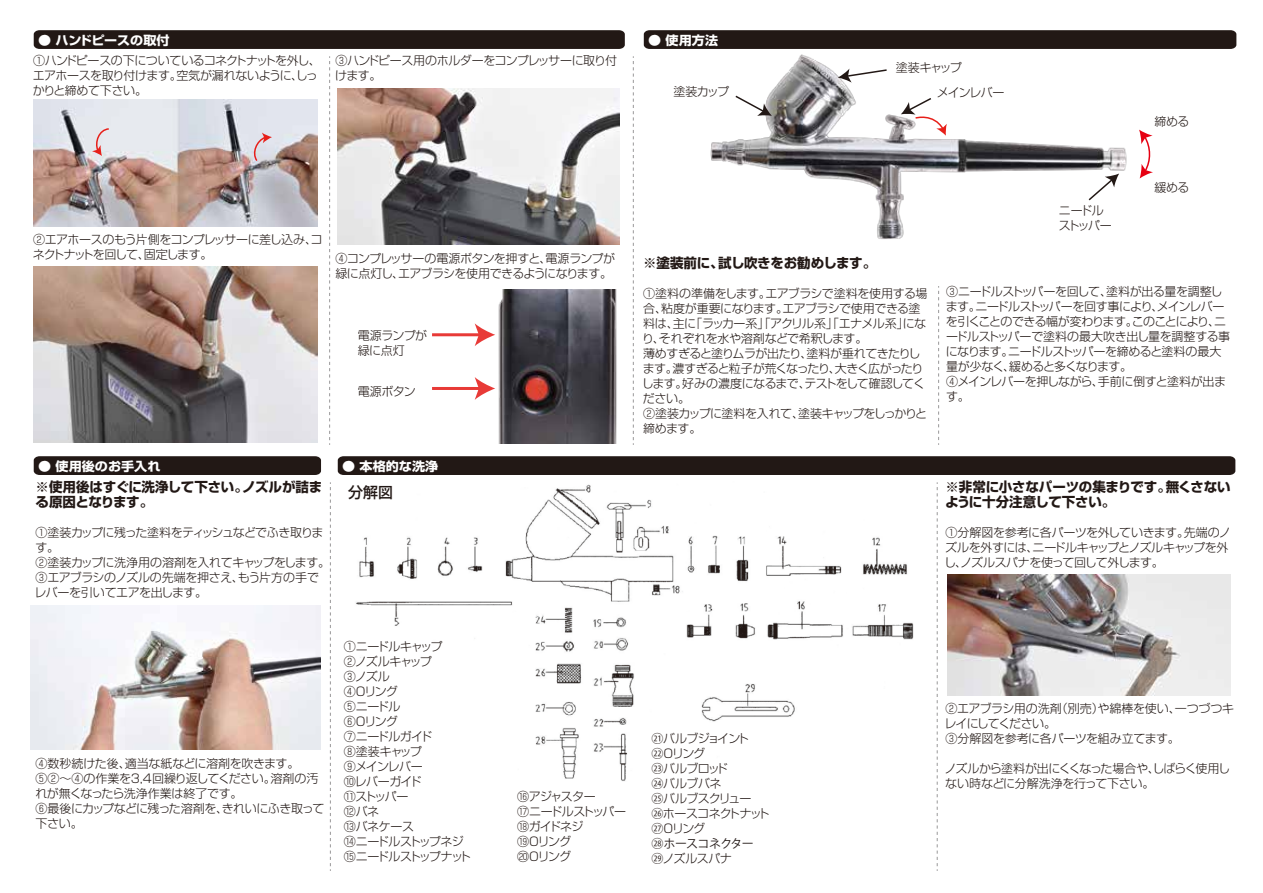
<style>
.page{position:relative;width:1263px;height:893px;background:#fff}
.page>*{position:absolute;margin:0;border:0;box-sizing:border-box;transform-origin:0 0}
.t1{font:500 15px "Shin Go Pro";color:#221815}
.t2{font:700 13.5px/15px "Shin Go Pro";letter-spacing:-.02em;color:#221815}
.t3{font:700 12.45px "Shin Go Pro";color:#fff;scale:1.06 1}
.t4{font:300 12px/15px "Shin Go Pro";letter-spacing:-.045em;color:#221815}
.t5{font:300 12px/15px "Shin Go Pro";letter-spacing:-.065em;color:#221815}
.t6{font:300 12px/15px "Shin Go Pro";letter-spacing:-.085em;color:#221815}
.t7{font:300 12px/15px "Shin Go Pro";letter-spacing:-.07em;color:#221815}
.t8{font:300 12px/15px "Shin Go Pro";letter-spacing:-.12em;color:#221815}
.t9{font:12px "Koz Go Pr 6 N";letter-spacing:-.06em;color:#221815}
.s1{font-family:"Koz Go Pro";font-weight:400}
</style>
<div class="page">
<img style="left:34px;top:267px;width:283px;height:175px">
<div style="left:644px;top:30px;width:592px;height:19px;background:#221815"></div>
<svg style="left:34px;top:30px;width:591px;height:19px;background:#251b18"></svg>
<svg style="left:633px;top:56px;width:1px;height:389px"></svg>
<svg style="left:938px;top:286px;width:1px;height:159px"></svg>
<svg style="left:329px;top:56px;width:1px;height:389px"></svg>
<div style="left:338px;top:456px;width:897px;height:19px;background:#221815"></div>
<div style="left:34px;top:456px;width:287px;height:19px;background:#221815"></div>
<svg style="left:330px;top:482px;width:1px;height:389px"></svg>
<svg style="left:937px;top:482px;width:1px;height:389px"></svg>
<img style="left:33px;top:100px;width:285px;height:127px">
<svg style="left:92px;top:127px;width:18px;height:29px"></svg>
<svg style="left:251px;top:133px;width:21px;height:30px"></svg>
<hr style="left:432px;top:333px;width:49px;height:3px;background:#e83a37">
<hr style="left:432px;top:387px;width:49px;height:3px;background:#e83a37">
<img style="left:682px;top:48px;width:454px;height:191px">
<svg style="left:1087px;top:174px;width:32px;height:28px"></svg>
<svg style="left:838px;top:68px;width:50px;height:15px"></svg>
<svg style="left:734px;top:94px;width:38px;height:22px"></svg>
<svg style="left:901px;top:97px;width:46px;height:39px"></svg>
<svg style="left:1139px;top:130px;width:14px;height:48px"></svg>
<img style="left:31px;top:606px;width:289px;height:144px">
<img style="left:356px;top:484px;width:558px;height:297px">
<img style="left:947px;top:575px;width:284px;height:120px">
<img style="left:338px;top:89px;width:282px;height:155px">
<img style="left:452px;top:289px;width:165px;height:154px">
<p class="t3" style="left:38px;top:30px;width:126px">● ハンドピースの取付</p>
<p class="t3" style="left:648px;top:30px;width:68px">● 使用方法</p>
<p class="t4" style="left:33px;top:51px;width:289px">①ハンドピースの下についているコネクトナットを外し、エアホースを取り付けます。空気が漏れないように、しっかりと締めて下さい。</p>
<p class="t4" style="left:335px;top:51px;width:283px">③ハンドピース用のホルダーをコンプレッサーに取り付けます。</p>
<p class="t4" style="left:896px;top:59px;width:67px">塗装キャップ</p>
<p class="t4" style="left:673px;top:83px;width:57px">塗装カップ</p>
<p class="t4" style="left:937px;top:84px;width:69px">メインレバー</p>
<p class="t8" style="left:1059px;top:201px;width:54px">ニードルストッパー</p>
<p class="t4" style="left:1154px;top:112px;width:37px">締める</p>
<p class="t4" style="left:1154px;top:178px;width:37px">緩める</p>
<p class="t7" style="left:33px;top:231px;width:291px">②エアホースのもう片側をコンプレッサーに差し込み、コネクトナットを回して、固定します。</p>
<p class="t4" style="left:335px;top:249px;width:281px">④コンプレッサーの電源ボタンを押すと、電源ランプが緑に点灯し、エアブラシを使用できるようになります。</p>
<p class="t4" style="left:358px;top:326px;width:71px">電源ランプが緑に点灯</p>
<p class="t4" style="left:358px;top:383px;width:60px">電源ボタン</p>
<p class="t3" style="left:38px;top:456px;width:117px">● 使用後のお手入れ</p>
<p class="t3" style="left:342px;top:456px;width:92px">● 本格的な洗浄</p>
<p class="t2" style="left:36px;top:478px;width:288px">※使用後はすぐに洗浄して下さい。ノズルが詰まる原因となります。</p>
<p class="t4" style="left:35px;top:524px;width:297px">①塗装カップに残った塗料をティッシュなどでふき取ります。<br>②塗装カップに洗浄用の溶剤を入れてキャップをします。<br>③エアブラシのノズルの先端を押さえ、もう片方の手でレバーを引いてエアを出します。</p>
<p class="t4" style="left:35px;top:754px;width:290px">④数秒続けた後、適当な紙などに溶剤を吹きます。<br>⑤②～④の作業を3,4回繰り返してください。溶剤の汚れが無くなったら洗浄作業は終了です。<br>⑥最後にカップなどに残った溶剤を、きれいにふき取って下さい。</p>
<p class="t1" style="left:348px;top:480px;width:46px">分解図</p>
<p class="t5" style="left:344px;top:637px;width:129px">①ニードルキャップ<br>②ノズルキャップ<br>③ノズル<br>④Oリング<br>⑤ニードル<br>⑥Oリング<br>⑦ニードルガイド<br>⑧塗装キャップ<br>⑨メインレバー<br>⑩レバーガイド<br>⑪ストッパー<br>⑫バネ<br>⑬バネケース<br>⑭ニードルストップネジ⑮ニードルストップナット</p>
<p class="t5" style="left:517px;top:787px;width:111px">⑯アジャスター<br>⑰ニードルストッパー⑱ガイドネジ<br>⑲Oリング<br>⑳Oリング</p>
<p class="t2" style="left:643px;top:254px;width:235px">※塗装前に、試し吹きをお勧めします。</p>
<p class="t4" style="left:642px;top:285px;width:287px">①塗料の準備をします。エアブラシで塗料を使用する場合、粘度が重要になります。エアブラシで使用できる塗料は、主に「ラッカー系」「アクリル系」「エナメル系」になり、それぞれを水や溶剤などで希釈します。<br>薄めすぎると塗りムラが出たり、塗料が垂れてきたりします。濃すぎると粒子が荒くなったり、大きく広がったりします。好みの濃度になるまで、テストをして確認してください。<br>②塗装カップに塗料を入れて、塗装キャップをしっかりと締めます。</p>
<p class="t6" style="left:651px;top:729px;width:120px"><span class="s1">㉑</span>バルブジョイント<span class="s1">㉒</span>Oリング<br><span class="s1">㉓</span>バルブロッド<br><span class="s1">㉔</span>バルブバネ<br><span class="s1">㉕</span>バルブスクリュー<br><span class="s1">㉖</span>ホースコネクトナット<span class="s1">㉗</span>Oリング</p>
<p class="t9" style="left:651px;top:837px;width:104px">㉘ホースコネクター</p>
<p class="t4" style="left:651px;top:849px;width:82px"><span class="s1">㉙</span>ノズルスパナ</p>
<p class="t4" style="left:946px;top:283px;width:286px">③ニードルストッパーを回して、塗料が出る量を調整します。ニードルストッパーを回す事により、メインレバーを引くことのできる幅が変わります。このことにより、ニードルストッパーで塗料の最大吹き出し量を調整する事になります。ニードルストッパーを締めると塗料の最大量が少なく、緩めると多くなります。<br>④メインレバーを押しながら、手前に倒すと塗料が出ます。</p>
<p class="t2" style="left:945px;top:478px;width:287px">※非常に小さなパーツの集まりです。無くさないように十分注意して下さい。</p>
<p class="t4" style="left:944px;top:524px;width:288px">①分解図を参考に各パーツを外していきます。先端のノズルを外すには、ニードルキャップとノズルキャップを外し、ノズルスパナを使って回して外します。</p>
<p class="t4" style="left:944px;top:700px;width:291px">②エアブラシ用の洗剤（別売）や綿棒を使い、一つづつキレイにしてください。<br>③分解図を参考に各パーツを組み立てます。</p>
<p class="t4" style="left:944px;top:760px;width:287px">ノズルから塗料が出にくくなった場合や、しばらく使用しない時などに分解洗浄を行って下さい。</p>
</div>
